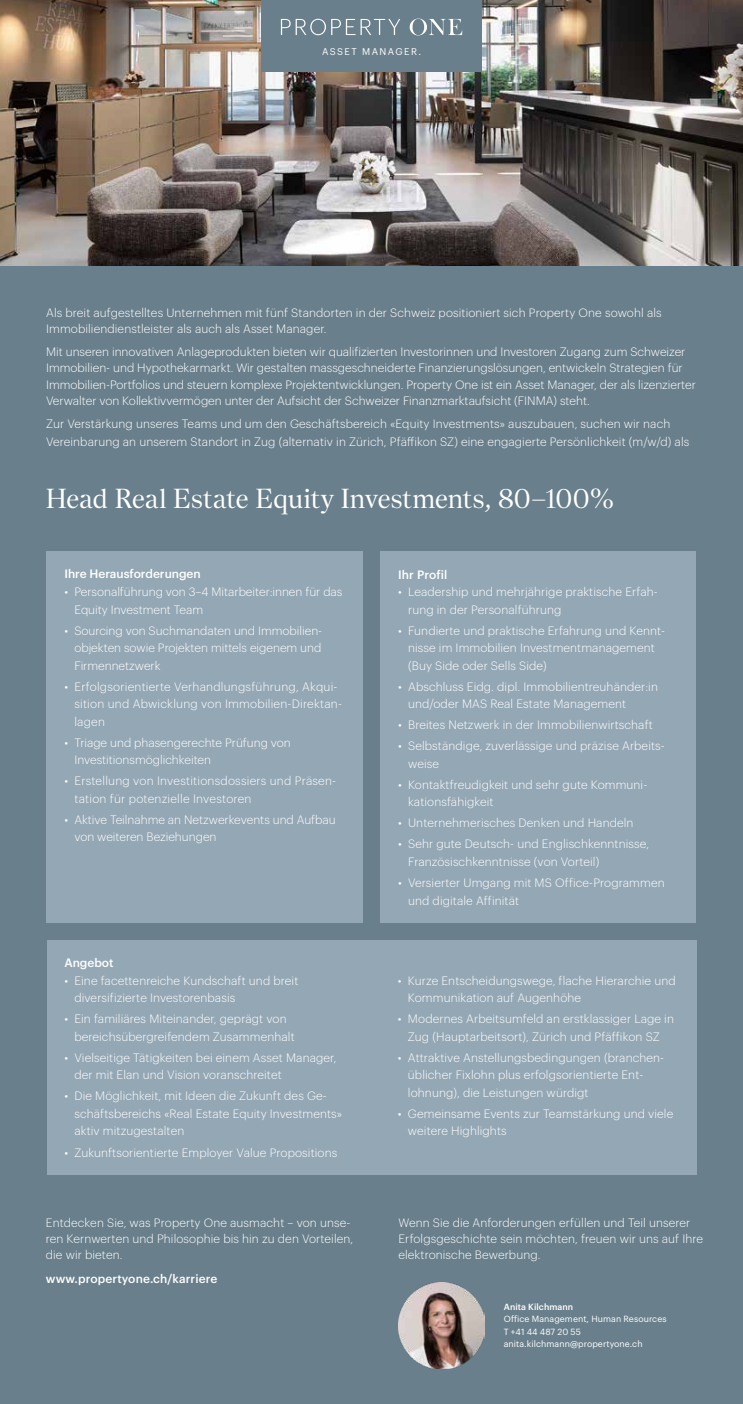
<style>
.page{position:relative;width:743px;height:1404px;background:#fff}
.page>*{position:absolute;margin:0;border:0;box-sizing:border-box;transform-origin:0 0}
.t1{font:25.62px "Nantes";color:#fff}
.t2{font:300 11.88px/17.5px "Graphik";letter-spacing:.01em;color:#fff}
.t3{font:500 11.88px "Graphik";color:#fff}
.t4{font:9.5px "Graphik";letter-spacing:.15em;color:#fff}
.t5{font:8.75px/12.5px "Graphik";letter-spacing:.01em;color:#fff}
.t6{font:500 8.75px "Graphik";letter-spacing:.01em;color:#fff}
</style>
<div class="page">
<div style="left:0;top:0;width:742px;height:1403px;background:#697f8b"></div>
<div style="left:46px;top:551px;width:316px;height:370px;background:#94a7b4"></div>
<div style="left:380px;top:551px;width:315px;height:370px;background:#94a7b4"></div>
<img style="left:0;top:0;width:742px;height:266px">
<div style="left:261px;top:0;width:220px;height:71px;background:#697f8b"></div>
<svg style="left:281px;top:19px;width:119px;height:16px"></svg>
<svg style="left:409px;top:19px;width:53px;height:16px"></svg>
<div style="left:47px;top:939px;width:649px;height:235px;background:#94a7b4"></div>
<img style="left:398px;top:1282px;width:86px;height:86px">
<p class="t4" style="left:322px;top:44px;width:100px">ASSET MANAGER.</p>
<p class="t2" style="left:46px;top:303px;width:616px;line-height:16.2px">Als breit aufgestelltes Unternehmen mit fünf Standorten in der Schweiz positioniert sich Property One sowohl als<br>Immobiliendienstleister als auch als Asset Manager.</p>
<p class="t2" style="left:46px;top:343px;width:650px;line-height:16.2px">Mit unseren innovativen Anlageprodukten bieten wir qualifizierten Investorinnen und Investoren Zugang zum Schweizer Immobilien- und Hypothekarmarkt. Wir gestalten massgeschneiderte Finanzierungslösungen, entwickeln Strategien für Immobilien-Portfolios und steuern komplexe Projektentwicklungen. Property One ist ein Asset Manager, der als lizenzierter Verwalter von Kollektivvermögen unter der Aufsicht der Schweizer Finanzmarktaufsicht (FINMA) steht.</p>
<p class="t2" style="left:46px;top:414px;width:644px">Zur Verstärkung unseres Teams und um den Geschäftsbereich «Equity Investments» auszubauen, suchen wir nach<br>Vereinbarung an unserem Standort in Zug (alternativ in Zürich, Pfäffikon SZ) eine engagierte Persönlichkeit (m/w/d) als</p>
<h1 class="t1" style="left:46px;top:482px;width:569px">Head Real Estate Equity Investments, 80–100%</h1>
<p class="t3" style="left:64px;top:565px;width:138px">Ihre Herausforderungen</p>
<p class="t2" style="left:74px;top:582px;width:269px;text-indent:-10px">• Personalführung von 3–4 Mitarbeiter:innen für das<br>Equity Investment Team</p>
<p class="t2" style="left:74px;top:620px;width:249px;text-align:justify;text-indent:-10px">• Sourcing von Suchmandaten und Immobilien&shy;objekten sowie Projekten mittels eigenem und Firmennetzwerk</p>
<p class="t2" style="left:74px;top:676px;width:269px;text-indent:-10px">• Erfolgsorientierte Verhandlungsführung, Akqui&shy;sition und Abwicklung von Immobilien-Direktan&shy;lagen</p>
<p class="t2" style="left:74px;top:732px;width:218px;text-indent:-10px">• Triage und phasengerechte Prüfung von<br>Investitionsmöglichkeiten</p>
<p class="t2" style="left:74px;top:771px;width:263px;text-indent:-10px">• Erstellung von Investitionsdossiers und Präsen&shy;tation für potenzielle Investoren</p>
<p class="t2" style="left:74px;top:809px;width:263px;text-indent:-10px">• Aktive Teilnahme an Netzwerkevents und Aufbau von weiteren Beziehungen</p>
<p class="t3" style="left:64px;top:953px;width:51px">Angebot</p>
<p class="t2" style="left:74px;top:970px;width:225px;text-indent:-10px">• Eine facettenreiche Kundschaft und breit diversifizierte Investorenbasis</p>
<p class="t2" style="left:74px;top:1009px;width:222px;text-indent:-10px">• Ein familiäres Miteinander, geprägt von bereichsübergreifendem Zusammenhalt</p>
<p class="t2" style="left:74px;top:1047px;width:263px;text-indent:-10px">• Vielseitige Tätigkeiten bei einem Asset Manager, der mit Elan und Vision voranschreitet</p>
<p class="t2" style="left:74px;top:1086px;width:269px;text-indent:-10px">• Die Möglichkeit, mit Ideen die Zukunft des Ge&shy;schäftsbereichs «Real Estate Equity Investments» aktiv mitzugestalten</p>
<p class="t2" style="left:64px;top:1142px;width:274px">• Zukunftsorientierte Employer Value Propositions</p>
<p class="t2" style="left:46px;top:1213px;width:309px;line-height:16.2px">Entdecken Sie, was Property One ausmacht – von unse&shy;ren Kernwerten und Philosophie bis hin zu den Vorteilen, die wir bieten.</p>
<p class="t3" style="left:46px;top:1269px;width:173px">www.propertyone.ch/karriere</p>
<p class="t3" style="left:398px;top:565px;width:51px">Ihr Profil</p>
<p class="t2" style="left:408px;top:582px;width:251px;text-indent:-10px">• Leadership und mehrjährige praktische Erfah&shy;rung in der Personalführung</p>
<p class="t2" style="left:408px;top:620px;width:258px;text-indent:-10px">• Fundierte und praktische Erfahrung und Kennt&shy;nisse im Immobilien Investmentmanagement (Buy Side oder Sells Side)</p>
<p class="t2" style="left:408px;top:676px;width:251px;text-indent:-10px">• Abschluss Eidg. dipl. Immobilientreuhänder:in und/oder MAS Real Estate Management</p>
<p class="t2" style="left:398px;top:715px;width:256px">• Breites Netzwerk in der Immobilienwirtschaft</p>
<p class="t2" style="left:408px;top:736px;width:258px;text-indent:-10px">• Selbständige, zuverlässige und präzise Arbeits&shy;weise</p>
<p class="t2" style="left:408px;top:774px;width:239px;text-indent:-10px">• Kontaktfreudigkeit und sehr gute Kommuni&shy;kationsfähigkeit</p>
<p class="t2" style="left:398px;top:813px;width:237px">• Unternehmerisches Denken und Handeln</p>
<p class="t2" style="left:408px;top:834px;width:242px;text-indent:-10px">• Sehr gute Deutsch- und Englischkenntnisse,<br>Französischkenntnisse (von Vorteil)</p>
<p class="t2" style="left:408px;top:873px;width:258px;text-indent:-10px">• Versierter Umgang mit MS Office-Programmen und digitale Affinität</p>
<p class="t2" style="left:407px;top:970px;width:269px;text-indent:-10px">• Kurze Entscheidungswege, flache Hierarchie und<br>Kommunikation auf Augenhöhe</p>
<p class="t2" style="left:397px;top:1009px;width:277px;text-align:center">• Modernes Arbeitsumfeld an erstklassiger Lage in<br>Zug (Hauptarbeitsort), Zürich und Pfäffikon SZ</p>
<p class="t2" style="left:407px;top:1047px;width:256px;text-indent:-10px">• Attraktive Anstellungsbedingungen (branchen&shy;üblicher Fixlohn plus erfolgsorientierte Ent&shy;lohnung), die Leistungen würdigt</p>
<p class="t2" style="left:407px;top:1103px;width:266px;text-indent:-10px">• Gemeinsame Events zur Teamstärkung und viele weitere Highlights</p>
<p class="t2" style="left:398px;top:1213px;width:306px;line-height:16.2px">Wenn Sie die Anforderungen erfüllen und Teil unserer<br>Erfolgsgeschichte sein möchten, freuen wir uns auf Ihre elektronische Bewerbung.</p>
<p class="t6" style="left:503px;top:1299px;width:71px">Anita Kilchmann</p>
<p class="t5" style="left:503px;top:1311px;width:164px">Office Management, Human Resources<br>T +41 44 487 20 55 anita.kilchmann@propertyone.ch</p>
</div>
